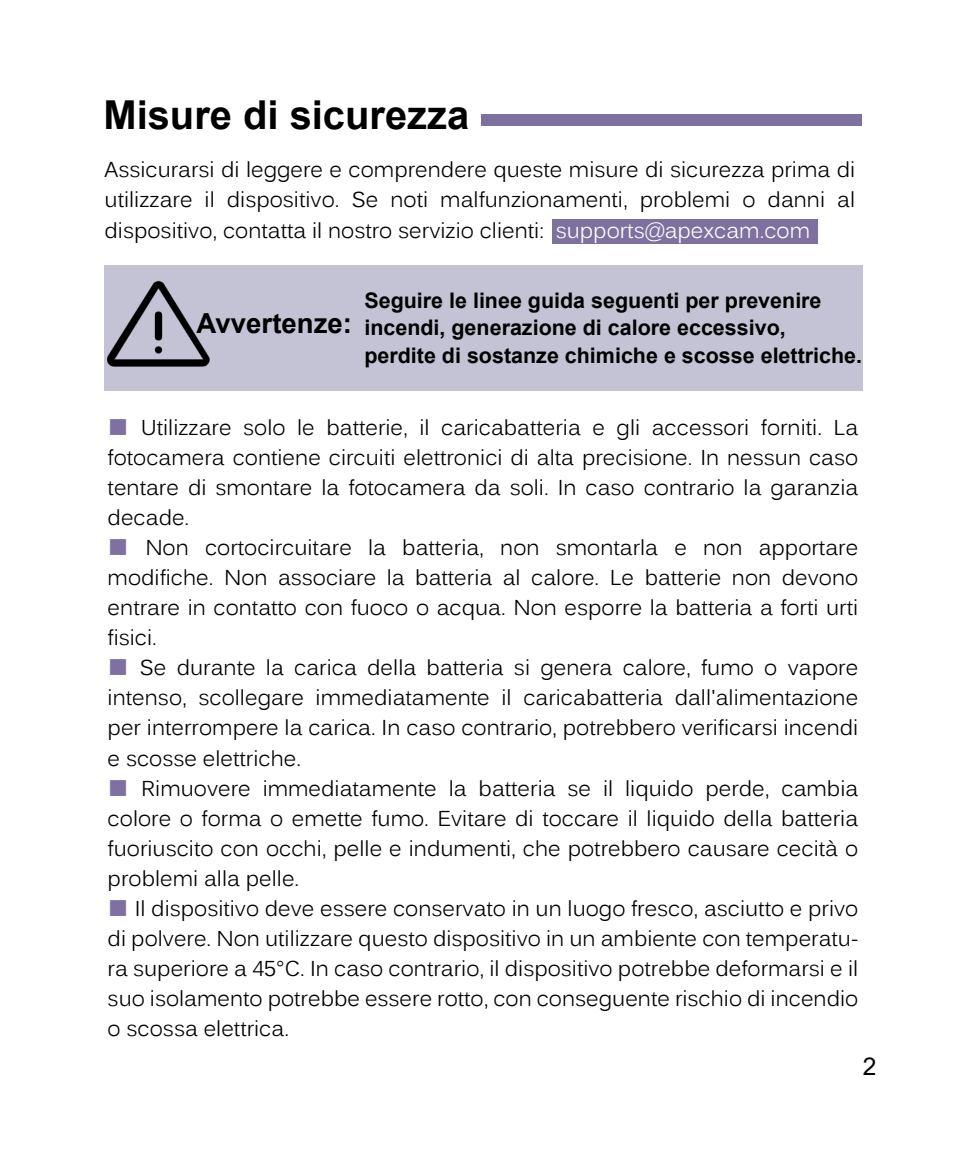
<style>
.page{position:relative;width:953px;height:1151px;background:#fff}
.page>*{position:absolute;margin:0;border:0;box-sizing:border-box;transform-origin:0 0}
.t1{font:700 39.9px "Arial";color:#000}
.t2{font:700 27.65px "Arial";color:#000}
.t3{font:24.5px "Arial";color:#000}
.t4{font:21.35px/30.1px "Kalinga";color:#000;text-align:justify}
.t5{font:700 21.35px/27.7px "Arial";color:#000}
.s1{color:#fff}
.s2{font-family:"Adobe Song Std";font-weight:300;color:#7e719f}
</style>
<div class="page">
<div style="left:552px;top:219px;width:265px;height:25px;background:#7e719f"></div>
<div style="left:104px;top:266px;width:758px;height:125px;background:#c4c3d5"></div>
<div style="left:481px;top:114px;width:381px;height:11px;background:#7e719f"></div>
<img style="left:107px;top:280px;width:103px;height:87px">
<h1 class="t1" style="left:103px;top:87px;width:367px">Misure di sicurezza</h1>
<p class="t4" style="left:105px;top:154px;width:752px">Assicurarsi di leggere e comprendere queste misure di sicurezza prima di utilizzare il dispositivo. Se noti malfunzionamenti, problemi o danni al dispositivo, contatta il nostro servizio clienti: <span class="s1">supports@apexcam.com</span></p>
<p class="t2" style="left:197px;top:303px;width:157px">Avvertenze:</p>
<p class="t5" style="left:364px;top:287px;width:499px">Seguire le linee guida seguenti per prevenire incendi, generazione di calore eccessivo, perdite di sostanze chimiche e scosse elettriche.</p>
<p class="t4" style="left:108px;top:413px;width:752px"><span class="s2">■</span> Utilizzare solo le batterie, il caricabatteria e gli accessori forniti. La fotocamera contiene circuiti elettronici di alta precisione. In nessun caso tentare di smontare la fotocamera da soli. In caso contrario la garanzia decade.</p>
<p class="t4" style="left:108px;top:533px;width:752px"><span class="s2">■</span> Non cortocircuitare la batteria, non smontarla e non apportare modifiche. Non associare la batteria al calore. Le batterie non devono entrare in contatto con fuoco o acqua. Non esporre la batteria a forti urti fisici.</p>
<p class="t4" style="left:108px;top:653px;width:752px"><span class="s2">■</span> Se durante la carica della batteria si genera calore, fumo o vapore intenso, scollegare immediatamente il caricabatteria dall'alimentazione per interrompere la carica. In caso contrario, potrebbero verificarsi incendi e scosse elettriche.</p>
<p class="t4" style="left:108px;top:773px;width:752px"><span class="s2">■</span> Rimuovere immediatamente la batteria se il liquido perde, cambia colore o forma o emette fumo. Evitare di toccare il liquido della batteria fuoriuscito con occhi, pelle e indumenti, che potrebbero causare cecità o problemi alla pelle.</p>
<p class="t4" style="left:108px;top:894px;width:752px"><span class="s2">■</span> Il dispositivo deve essere conservato in un luogo fresco, asciutto e privo di polvere. Non utilizzare questo dispositivo in un ambiente con temperatu&shy;ra superiore a 45°C. In caso contrario, il dispositivo potrebbe deformarsi e il suo isolamento potrebbe essere rotto, con conseguente rischio di incendio o scossa elettrica.</p>
<p class="t3" style="left:862px;top:1049px;width:15px">2</p>
</div>
